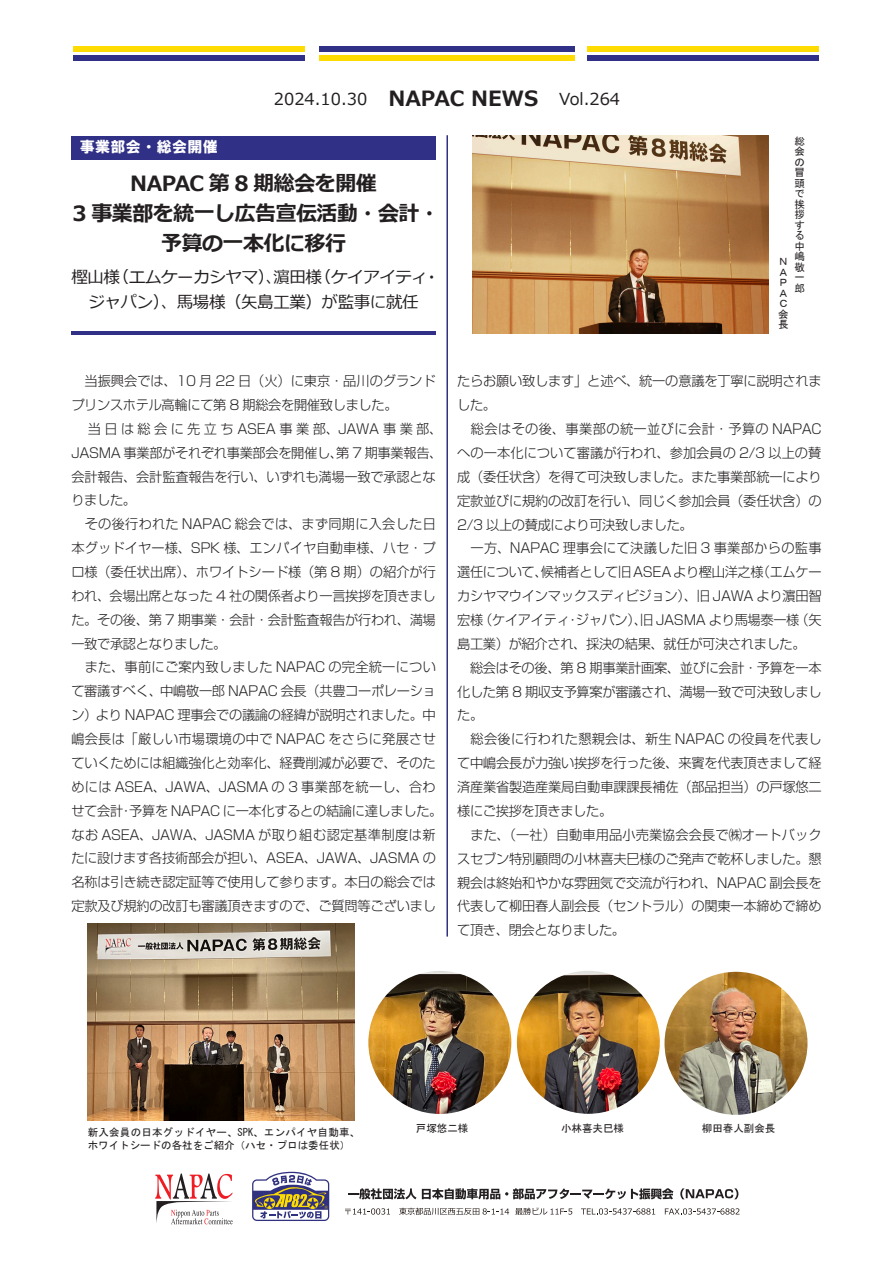
<style>
.page{position:relative;width:893px;height:1263px;background:#fff}
.page>*{position:absolute;margin:0;border:0;box-sizing:border-box;transform-origin:0 0}
.t1{font:700 21px/30px "Meiryo";letter-spacing:-.025em;color:#231f20;text-align:center}
.t2{font:16.5px/25.5px "Meiryo";letter-spacing:-.025em;color:#231f20;text-align:center}
.t3{font:16.5px "Meiryo";color:#231f20}
.t4{font:15px "HGP Soei Kakugothic UB";letter-spacing:.025em;color:#fff}
.t5{font:300 13.5px/23.9px "Shin Go Pro";letter-spacing:-.015em;color:#231f20}
.t6{font:10.5px/10.5px "MS Gothic";color:#231f20}
.s1{font-weight:700;font-size:21px}
</style>
<div class="page">
<div style="left:73px;top:47px;width:231px;height:5px;background:#ffdc01"></div>
<div style="left:73px;top:55px;width:231px;height:5px;background:#303087"></div>
<div style="left:587px;top:47px;width:231px;height:5px;background:#ffdc01"></div>
<div style="left:587px;top:55px;width:231px;height:5px;background:#303087"></div>
<div style="left:319px;top:55px;width:255px;height:5px;background:#ffdc01"></div>
<div style="left:319px;top:47px;width:255px;height:5px;background:#303087"></div>
<svg style="left:345px;top:1208px;width:45px;height:6px"></svg>
<svg style="left:399px;top:1208px;width:110px;height:7px"></svg>
<svg style="left:515px;top:1207px;width:57px;height:8px"></svg>
<svg style="left:581px;top:1208px;width:74px;height:6px"></svg>
<svg style="left:665px;top:1208px;width:75px;height:6px"></svg>
<svg style="left:348px;top:1188px;width:325px;height:11px"></svg>
<svg style="left:680px;top:1188px;width:58px;height:11px"></svg>
<svg style="left:252px;top:1172px;width:77px;height:49px"></svg>
<svg style="left:155px;top:1173px;width:78px;height:51px"></svg>
<div style="left:72px;top:136px;width:364px;height:23px;background:#303087"></div>
<hr style="left:72px;top:331px;width:364px;height:4px;background:#303087">
<hr style="left:446px;top:135px;width:2px;height:801px;background:#30317f">
<img style="left:368px;top:971px;width:143px;height:143px;border-radius:71px">
<img style="left:517px;top:971px;width:143px;height:143px;border-radius:71px">
<img style="left:664px;top:972px;width:143px;height:143px;border-radius:71px">
<img style="left:87px;top:923px;width:268px;height:198px">
<img style="left:472px;top:135px;width:296px;height:198px">
<p class="t4" style="left:80px;top:139px;width:140px">事業部会・総会開催</p>
<p class="t3" style="left:274px;top:87px;width:348px">2024.10.30 <span class="s1">NAPAC NEWS</span> Vol.264</p>
<h1 class="t1" style="left:72px;top:170px;width:369px">NAPAC 第 8 期総会を開催<br>3 事業部を統一し広告宣伝活動・会計・予算の一本化に移行</h1>
<p class="t2" style="left:71px;top:265px;width:370px">樫山様（エムケーカシヤマ）、濵田様（ケイアイティ・ジャパン）、馬場様（矢島工業）が監事に就任</p>
<p class="t6" style="left:795px;top:136px;width:12px;text-align:justify">総会の冒頭で挨拶する中嶋敬一郎</p>
<p class="t6" style="left:778px;top:256px;width:11px">Ｎ<br>Ａ<br>Ｐ<br>Ａ<br>Ｃ会長</p>
<p class="t5" style="left:71px;top:367px;width:373px">　当振興会では、10 月 22 日（火）に東京・品川のグランドプリンスホテル高輪にて第 8 期総会を開催致しました。<br>　当日は総会に先立ちASEA事業部、JAWA事業部、<br>JASMA 事業部がそれぞれ事業部会を開催し、第 7 期事業報告、会計報告、会計監査報告を行い、いずれも満場一致で承認となりました。<br>　その後行われた NAPAC 総会では、まず同期に入会した日本グッドイヤー様、SPK 様、エンパイヤ自動車様、ハセ・プロ様（委任状出席）、ホワイトシード様（第 8 期）の紹介が行われ、会場出席となった 4 社の関係者より一言挨拶を頂きました。その後、第 7 期事業・会計・会計監査報告が行われ、満場一致で承認となりました。<br>　また、事前にご案内致しました NAPAC の完全統一について審議すべく、中嶋敬一郎 NAPAC 会長（共豊コーポレーション）より NAPAC 理事会での議論の経緯が説明されました。中嶋会長は「厳しい市場環境の中で NAPAC をさらに発展させていくためには組織強化と効率化、経費削減が必要で、そのためには ASEA、JAWA、JASMA の 3 事業部を統一し、合わせて会計・予算を NAPAC に一本化するとの結論に達しました。なお ASEA、JAWA、JASMA が取り組む認定基準制度は新たに設けます各技術部会が担い、ASEA、JAWA、JASMA の名称は引き続き認定証等で使用して参ります。本日の総会では定款及び規約の改訂も審議頂きますので、ご質問等ございまし</p>
<p class="t5" style="left:457px;top:368px;width:366px">たらお願い致します」と述べ、統一の意議を丁寧に説明されました。<br>　総会はその後、事業部の統一並びに会計・予算の NAPACへの一本化について審議が行われ、参加会員の 2/3 以上の賛成（委任状含）を得て可決致しました。また事業部統一により定款並びに規約の改訂を行い、同じく参加会員（委任状含）の<br>2/3 以上の賛成により可決致しました。<br>　一方、NAPAC 理事会にて決議した旧 3 事業部からの監事選任について、候補者として旧 ASEA より樫山洋之様（エムケーカシヤマウインマックスディビジョン）、旧 JAWA より濵田智宏様（ケイアイティ・ジャパン）、旧 JASMA より馬場泰一様（矢島工業）が紹介され、採決の結果、就任が可決されました。　総会はその後、第 8 期事業計画案、並びに会計・予算を一本化した第 8 期収支予算案が審議され、満場一致で可決致しました。<br>　総会後に行われた懇親会は、新生 NAPAC の役員を代表して中嶋会長が力強い挨拶を行った後、来賓を代表頂きまして経済産業省製造産業局自動車課課長補佐（部品担当）の戸塚悠二様にご挨拶を頂きました。<br>　また、（一社）自動車用品小売業協会会長で㈱オートバックスセブン特別顧問の小林喜夫巳様のご発声で乾杯しました。懇親会は終始和やかな雰囲気で交流が行われ、NAPAC 副会長を代表して柳田春人副会長（セントラル）の関東一本締めで締めて頂き、閉会となりました。</p>
<p class="t6" style="left:88px;top:1125px;width:274px;line-height:13.5px">新入会員の日本グッドイヤー、SPK、エンパイヤ自動車、ホワイトシードの各社をご紹介（ハセ・プロは委任状）</p>
<p class="t6" style="left:416px;top:1123px;width:54px">戸塚悠二様</p>
<p class="t6" style="left:561px;top:1123px;width:64px">小林喜夫巳様</p>
<p class="t6" style="left:702px;top:1123px;width:75px">柳田春人副会長</p>
</div>
